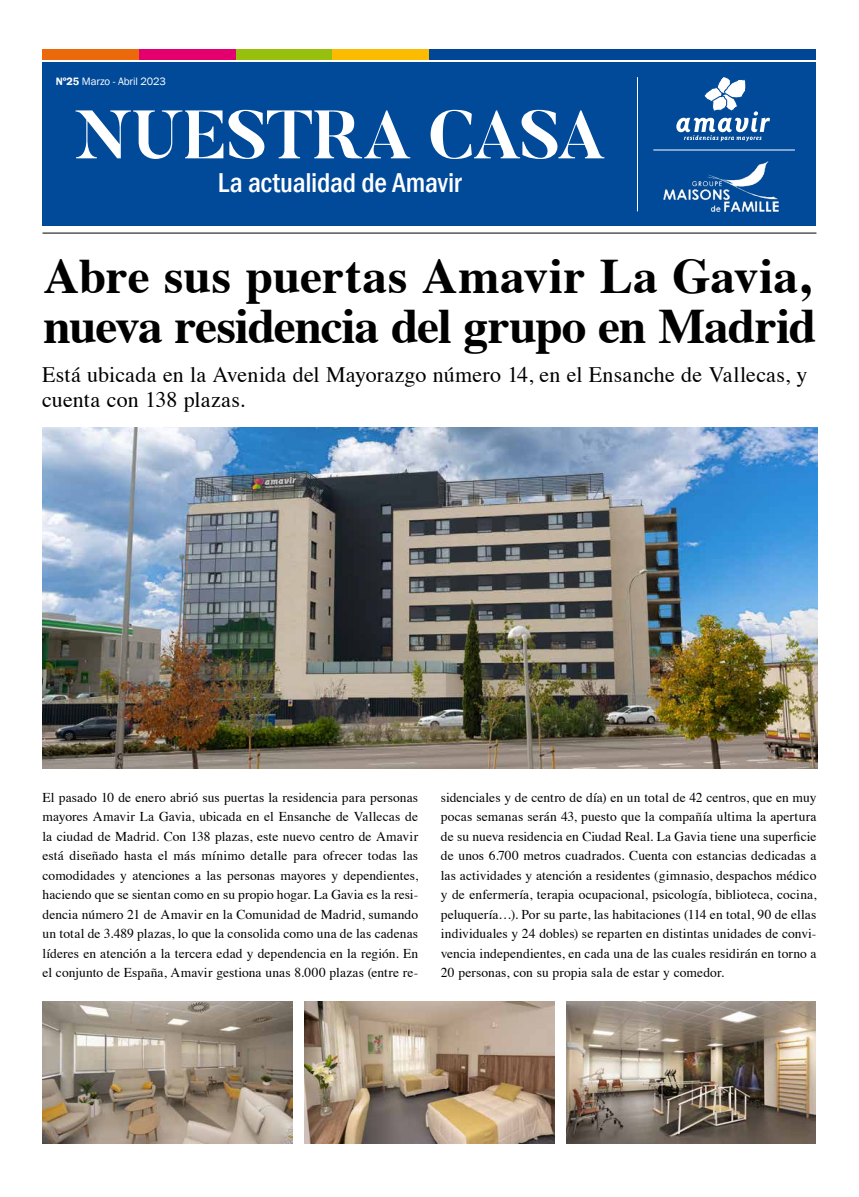
<style>
.page{position:relative;width:859px;height:1197px;background:#fff}
.page>*{position:absolute;margin:0;border:0;box-sizing:border-box;transform-origin:0 0}
.t1{font:700 68px "Butler";letter-spacing:-.02em;color:#fff}
.t2{font:700 49.5px/50px "Times";letter-spacing:-.01em;color:#000}
.t3{font:500 condensed 28px "Franklin Gothic";letter-spacing:-.01em;color:#fff}
.t4{font:22px/25px "Times";letter-spacing:.005em;color:#000}
.t5{font:13.5px/19.5px "Times";letter-spacing:.01em;color:#000;text-align:justify}
.t6{font:11px "Franklin Gothic";letter-spacing:-.01em;color:#fff}
.s1{font-weight:600}
</style>
<div class="page">
<div style="left:43px;top:62px;width:773px;height:163px;background:#004a99"></div>
<hr style="left:637px;top:77px;width:1px;height:134px;background:#fff">
<hr style="left:653px;top:150px;width:142px;height:1px;background:#fff">
<hr style="left:43px;top:233px;width:773px;height:1px;background:#000">
<img style="left:663px;top:161px;width:116px;height:51px">
<img style="left:43px;top:428px;width:774px;height:340px">
<img style="left:43px;top:1001px;width:249px;height:141px">
<img style="left:304px;top:1001px;width:250px;height:141px">
<img style="left:566px;top:1001px;width:250px;height:141px">
<svg style="left:676px;top:76px;width:94px;height:65px"></svg>
<div style="left:43px;top:50px;width:96px;height:10px;background:#eb690b"></div>
<div style="left:139px;top:50px;width:97px;height:10px;background:#e3006e"></div>
<div style="left:236px;top:50px;width:97px;height:10px;background:#97bf0d"></div>
<div style="left:332px;top:50px;width:97px;height:10px;background:#fbbb00"></div>
<div style="left:429px;top:50px;width:387px;height:10px;background:#004695"></div>
<p class="t6" style="left:56px;top:76px;width:112px"><span class="s1">Nº25</span> Marzo - Abril 2023</p>
<h1 class="t1" style="left:75px;top:95px;width:532px">NUESTRA CASA</h1>
<h3 class="t3" style="left:218px;top:166px;width:245px">La actualidad de Amavir</h3>
<h2 class="t2" style="left:43px;top:256px;width:774px">Abre sus puertas Amavir La Gavia, nueva residencia del grupo en Madrid</h2>
<h3 class="t4" style="left:42px;top:364px;width:767px">Está ubicada en la Avenida del Mayorazgo número 14, en el Ensanche de Vallecas, y cuenta con 138 plazas.</h3>
<p class="t5" style="left:43px;top:788px;width:377px">El pasado 10 de enero abrió sus puertas la residencia para personas mayores Amavir La Gavia, ubicada en el Ensanche de Vallecas de la ciudad de Madrid. Con 138 plazas, este nuevo centro de Amavir está diseñado hasta el más mínimo detalle para ofrecer todas las comodidades y atenciones a las personas mayores y dependientes, haciendo que se sientan como en su propio hogar. La Gavia es la resi&shy;dencia número 21 de Amavir en la Comunidad de Madrid, sumando un total de 3.489 plazas, lo que la consolida como una de las cadenas líderes en atención a la tercera edad y dependencia en la región. En el conjunto de España, Amavir gestiona unas 8.000 plazas (entre re-</p>
<p class="t5" style="left:441px;top:788px;width:377px">sidenciales y de centro de día) en un total de 42 centros, que en muy pocas semanas serán 43, puesto que la compañía ultima la apertura de su nueva residencia en Ciudad Real. La Gavia tiene una superficie de unos 6.700 metros cuadrados. Cuenta con estancias dedicadas a las actividades y atención a residentes (gimnasio, despachos médico y de enfermería, terapia ocupacional, psicología, biblioteca, cocina, peluquería…). Por su parte, las habitaciones (114 en total, 90 de ellas individuales y 24 dobles) se reparten en distintas unidades de convi&shy;vencia independientes, en cada una de las cuales residirán en torno a 20 personas, con su propia sala de estar y comedor.</p>
</div>
